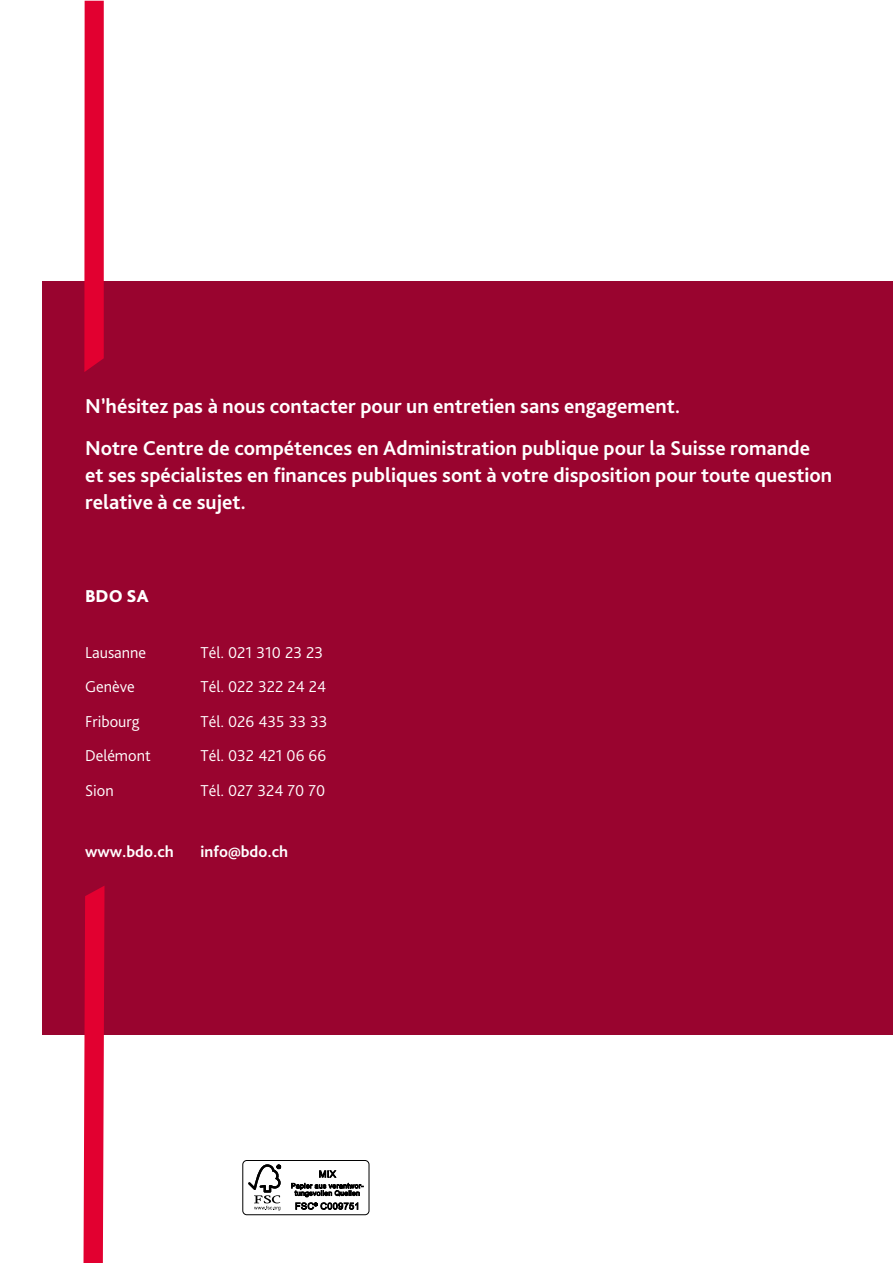
<style>
.page{position:relative;width:893px;height:1263px;background:#fff}
.page>*{position:absolute;margin:0;border:0;box-sizing:border-box;transform-origin:0 0}
.t1{font:700 21px/42px "Bliss Pro";color:#fff}
.t2{font:800 18px "Bliss Pro";color:#fff}
.t3{font:300 16.5px "Bliss Pro";color:#fff}
.t4{font:700 16.5px "Bliss Pro";color:#fff}
</style>
<div class="page">
<div style="left:43px;top:281px;width:850px;height:753px;background:#99042f"></div>
<svg style="left:84px;top:1px;width:20px;height:371px;background:#e00735"></svg>
<svg style="left:84px;top:886px;width:21px;height:377px;background:#e00d3a"></svg>
<div style="left:242px;top:1160px;width:127px;height:55px;border:1px solid #000;border-radius:4px"></div>
<svg style="left:248px;top:1164px;width:33px;height:46px"></svg>
<svg style="left:291px;top:1170px;width:72px;height:40px"></svg>
<p class="t1" style="left:85px;top:385px;width:726px">N’hésitez pas à nous contacter pour un entretien sans engagement.<br>Notre Centre de compétences en Administration publique pour la Suisse romande</p>
<p class="t1" style="left:85px;top:461px;width:749px;line-height:27px">et ses spécialistes en finances publiques sont à votre disposition pour toute question relative à ce sujet.</p>
<p class="t2" style="left:85px;top:585px;width:54px">BDO SA</p>
<p class="t3" style="left:85px;top:642px;width:94px">Lausanne T</p>
<p class="t3" style="left:209px;top:642px;width:116px">él. 021 310 23 23</p>
<p class="t3" style="left:85px;top:677px;width:88px">Genève T</p>
<p class="t3" style="left:209px;top:677px;width:119px">él. 022 322 24 24</p>
<p class="t3" style="left:85px;top:711px;width:91px">Fribourg T</p>
<p class="t3" style="left:209px;top:711px;width:120px">él. 026 435 33 33</p>
<p class="t3" style="left:85px;top:746px;width:96px">Delémont T</p>
<p class="t3" style="left:209px;top:746px;width:119px">él. 032 421 06 66</p>
<p class="t3" style="left:85px;top:780px;width:30px">Sion</p>
<p class="t3" style="left:201px;top:780px;width:126px">Tél. 027 324 70 70</p>
<p class="t4" style="left:85px;top:842px;width:90px">www.bdo.ch</p>
<p class="t4" style="left:201px;top:842px;width:89px">info@bdo.ch</p>
</div>
